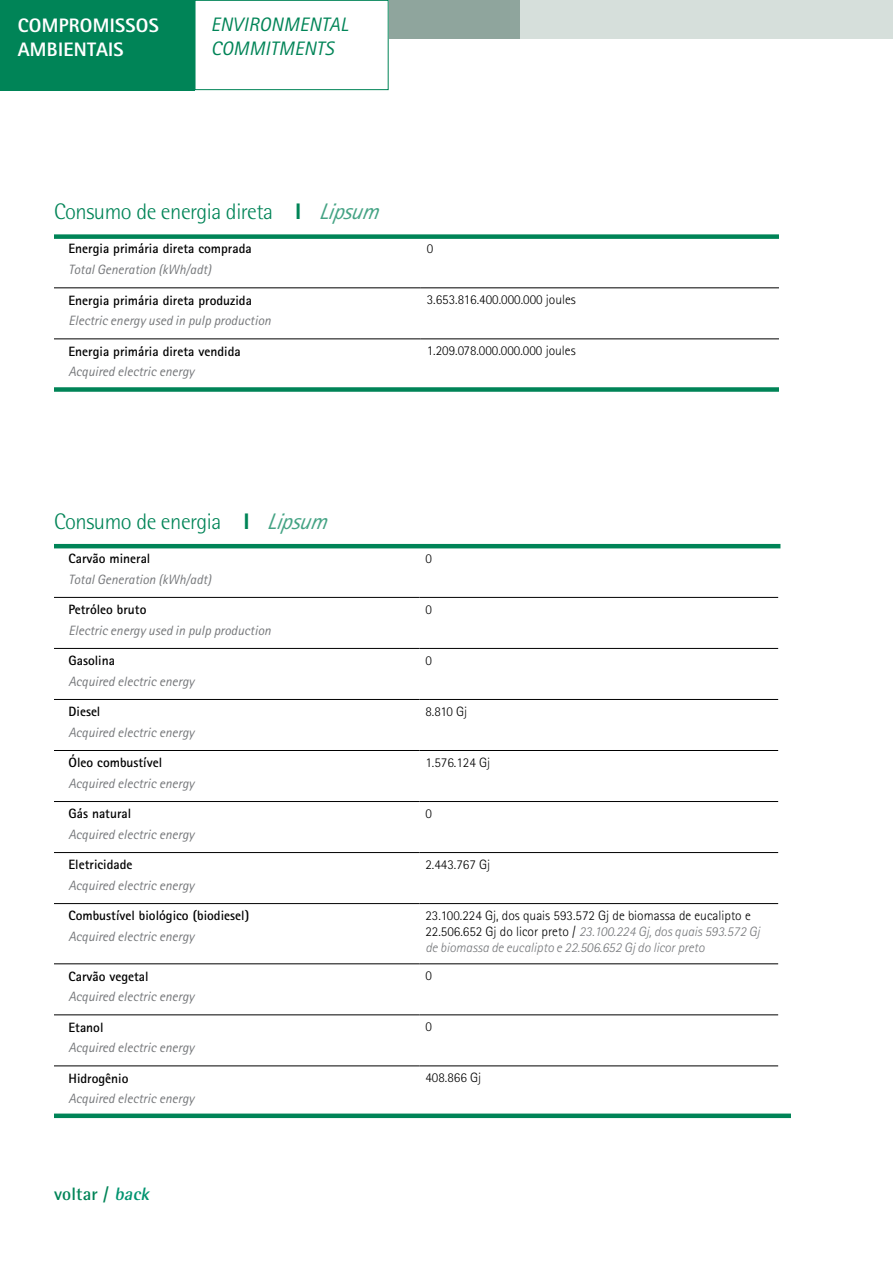
<style>
.page{position:relative;width:893px;height:1263px;background:#fff}
.page>*{position:absolute;margin:0;border:0;box-sizing:border-box;transform-origin:0 0}
.t1{font:300 22.5px "Rotis Semi Sans";letter-spacing:-.02em;color:#008457}
.t2{font:italic 19.5px/24px "Rotis Sans Serif";letter-spacing:.015em;color:#008457}
.t3{font:800 19.5px/24px "Rotis Sans Serif";letter-spacing:.015em;color:#fff}
.t4{font:700 18px "Rotis Semi Sans";letter-spacing:.01em;color:#008457}
.t5{font:italic 13.5px "Rotis Sans Serif";color:#76787b}
.t6{font:300 13.5px/16.2px "Rotis Sans Serif";color:#000}
.t7{font:700 13.5px "Rotis Sans Serif";color:#000}
.s1{font-weight:800}
.s2{font-family:"Rotis Sans Serif";font-weight:400;font-style:italic;color:#44a384}
.s3{font-style:italic;color:#76787b}
.s4{font-style:italic;color:#009470}
</style>
<div class="page">
<div style="left:465px;top:0;width:428px;height:38px;background:#d6dfdb"></div>
<div style="left:213px;top:0;width:307px;height:38px;background:#8fa59d"></div>
<div style="left:0;top:0;width:195px;height:90px;background:#008457"></div>
<div style="left:195px;top:0;width:193px;height:90px;background:#fff"></div>
<div style="left:195px;top:0;width:194px;height:90px;border:1px solid #008457"></div>
<hr style="left:54px;top:287px;width:367px;height:1px;background:#000">
<hr style="left:421px;top:287px;width:358px;height:1px;background:#000">
<hr style="left:54px;top:338px;width:367px;height:1px;background:#000">
<hr style="left:421px;top:338px;width:358px;height:1px;background:#000">
<div style="left:54px;top:387px;width:725px;height:5px;background:#008457"></div>
<div style="left:54px;top:234px;width:725px;height:5px;background:#008457"></div>
<hr style="left:54px;top:597px;width:365px;height:1px;background:#000">
<hr style="left:419px;top:597px;width:359px;height:1px;background:#000">
<hr style="left:54px;top:648px;width:365px;height:1px;background:#000">
<hr style="left:419px;top:648px;width:359px;height:1px;background:#000">
<hr style="left:54px;top:699px;width:365px;height:1px;background:#000">
<hr style="left:419px;top:699px;width:359px;height:1px;background:#000">
<hr style="left:54px;top:750px;width:365px;height:1px;background:#000">
<hr style="left:419px;top:750px;width:359px;height:1px;background:#000">
<hr style="left:54px;top:801px;width:365px;height:1px;background:#000">
<hr style="left:419px;top:801px;width:359px;height:1px;background:#000">
<hr style="left:54px;top:852px;width:365px;height:1px;background:#000">
<hr style="left:419px;top:852px;width:359px;height:1px;background:#000">
<hr style="left:54px;top:903px;width:365px;height:1px;background:#000">
<hr style="left:419px;top:903px;width:359px;height:1px;background:#000">
<hr style="left:54px;top:963px;width:365px;height:1px;background:#000">
<hr style="left:419px;top:963px;width:359px;height:1px;background:#000">
<hr style="left:54px;top:1014px;width:365px;height:1px;background:#000">
<hr style="left:419px;top:1014px;width:359px;height:1px;background:#000">
<hr style="left:54px;top:1065px;width:365px;height:1px;background:#000">
<hr style="left:419px;top:1065px;width:359px;height:1px;background:#000">
<div style="left:54px;top:1113px;width:737px;height:5px;background:#008457"></div>
<hr style="left:54px;top:544px;width:726px;height:4px;background:#008457">
<h2 class="t3" style="left:18px;top:13px;width:143px">COMPROMISSOS<br>AMBIENTAIS</h2>
<h2 class="t2" style="left:211px;top:13px;width:139px">ENVIRONMENTAL<br>COMMITMENTS</h2>
<h1 class="t1" style="left:54px;top:199px;width:330px">Consumo de energia direta <span class="s1">I</span> <span class="s2">Lipsum</span></h1>
<p class="t7" style="left:69px;top:240px;width:185px">Energia primária direta comprada</p>
<p class="t5" style="left:69px;top:261px;width:144px">Total Generation (kWh/adt)</p>
<p class="t6" style="left:427px;top:240px;width:8px">0</p>
<p class="t7" style="left:69px;top:291px;width:185px">Energia primária direta produzida</p>
<p class="t5" style="left:69px;top:312px;width:204px">Electric energy used in pulp production</p>
<p class="t6" style="left:427px;top:291px;width:151px">3.653.816.400.000.000 joules</p>
<p class="t7" style="left:69px;top:342px;width:174px">Energia primária direta vendida</p>
<p class="t5" style="left:69px;top:363px;width:127px">Acquired electric energy</p>
<p class="t6" style="left:427px;top:342px;width:150px">1.209.078.000.000.000 joules</p>
<h1 class="t1" style="left:54px;top:508px;width:278px">Consumo de energia <span class="s1">I</span> <span class="s2">Lipsum</span></h1>
<p class="t7" style="left:69px;top:550px;width:83px">Carvão mineral</p>
<p class="t5" style="left:69px;top:571px;width:144px">Total Generation (kWh/adt)</p>
<p class="t6" style="left:425px;top:550px;width:8px">0</p>
<p class="t7" style="left:69px;top:601px;width:79px">Petróleo bruto</p>
<p class="t5" style="left:69px;top:622px;width:204px">Electric energy used in pulp production</p>
<p class="t6" style="left:425px;top:601px;width:8px">0</p>
<p class="t7" style="left:69px;top:652px;width:48px">Gasolina</p>
<p class="t5" style="left:69px;top:673px;width:127px">Acquired electric energy</p>
<p class="t6" style="left:425px;top:652px;width:8px">0</p>
<p class="t7" style="left:69px;top:703px;width:33px">Diesel</p>
<p class="t5" style="left:69px;top:724px;width:127px">Acquired electric energy</p>
<p class="t6" style="left:425px;top:703px;width:43px">8.810 Gj</p>
<p class="t7" style="left:69px;top:754px;width:95px">Óleo combustível</p>
<p class="t5" style="left:69px;top:775px;width:127px">Acquired electric energy</p>
<p class="t6" style="left:425px;top:754px;width:66px">1.576.124 Gj</p>
<p class="t7" style="left:69px;top:805px;width:64px">Gás natural</p>
<p class="t5" style="left:69px;top:826px;width:127px">Acquired electric energy</p>
<p class="t6" style="left:425px;top:805px;width:8px">0</p>
<p class="t7" style="left:69px;top:856px;width:65px">Eletricidade</p>
<p class="t5" style="left:69px;top:877px;width:127px">Acquired electric energy</p>
<p class="t6" style="left:425px;top:856px;width:66px">2.443.767 Gj</p>
<p class="t7" style="left:69px;top:907px;width:182px">Combustível biológico (biodiesel)</p>
<p class="t5" style="left:69px;top:928px;width:127px">Acquired electric energy</p>
<p class="t6" style="left:425px;top:907px;width:336px">23.100.224 Gj, dos quais 593.572 Gj de biomassa de eucalipto e<br>22.506.652 Gj do licor preto / <span class="s3">23.100.224 Gj, dos quais 593.572 Gj de biomassa de eucalipto e 22.506.652 Gj do licor preto</span></p>
<p class="t7" style="left:69px;top:967px;width:82px">Carvão vegetal</p>
<p class="t5" style="left:69px;top:988px;width:127px">Acquired electric energy</p>
<p class="t6" style="left:425px;top:967px;width:8px">0</p>
<p class="t7" style="left:69px;top:1018px;width:37px">Etanol</p>
<p class="t5" style="left:69px;top:1039px;width:127px">Acquired electric energy</p>
<p class="t6" style="left:425px;top:1018px;width:8px">0</p>
<p class="t7" style="left:69px;top:1069px;width:61px">Hidrogênio</p>
<p class="t5" style="left:69px;top:1090px;width:127px">Acquired electric energy</p>
<p class="t6" style="left:425px;top:1069px;width:57px">408.866 Gj</p>
<h3 class="t4" style="left:54px;top:1183px;width:101px">voltar / <span class="s4">back</span></h3>
</div>
